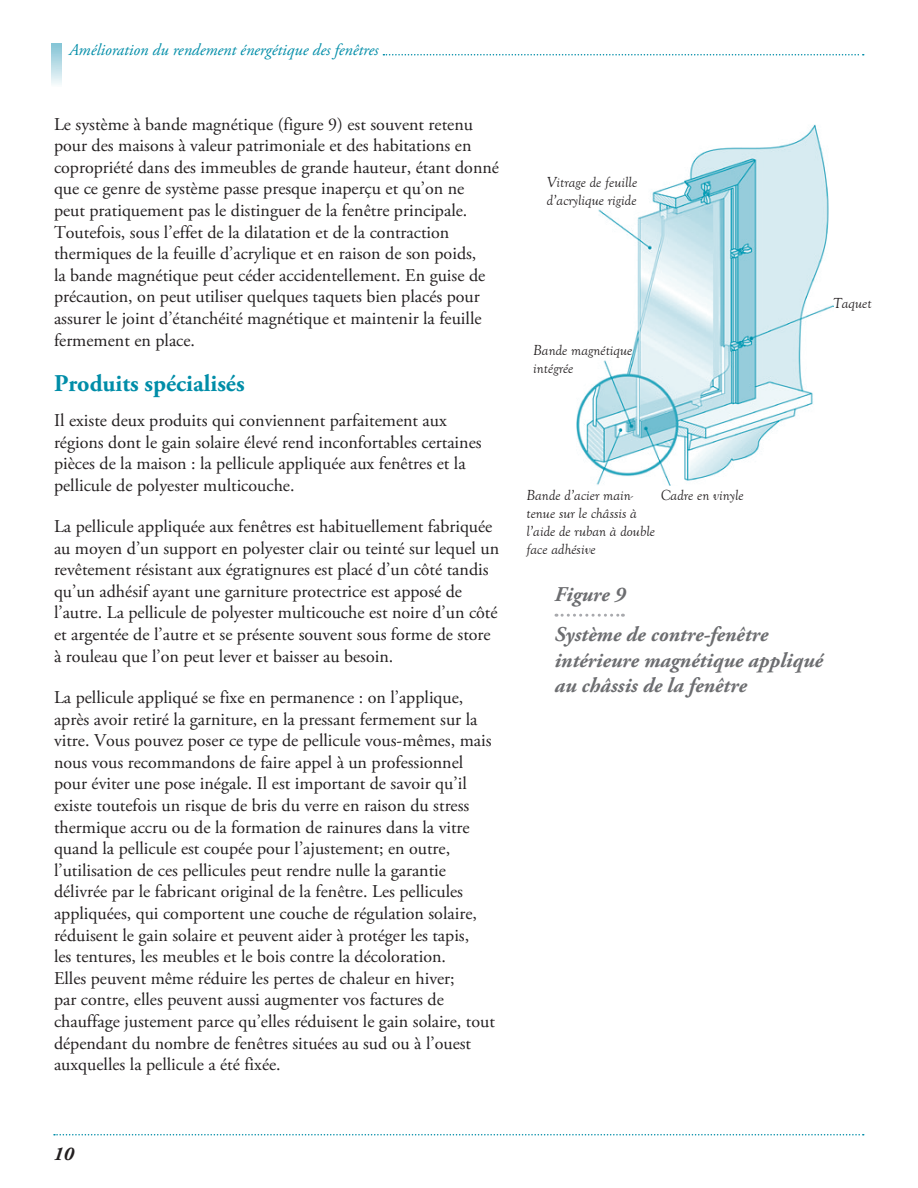
<style>
.page{position:relative;width:918px;height:1188px;background:#fff}
.page>*{position:absolute;margin:0;border:0;box-sizing:border-box;transform-origin:0 0}
.t1{font:700 24px "Adobe Garamond Pro";color:#008da8}
.Figure_Caption{font:italic 700 21px/40.5px "Adobe Garamond Pro";color:#6c6d70}
.t2{font:italic 700 19.5px "Adobe Garamond Pro";color:#231f20}
.t3{font:18px/21.6px "Adobe Garamond Pro";color:#231f20}
.t4{font:italic 16.5px "Adobe Garamond Pro";color:#008da8}
.t5{font:italic 15px/18px "Goudy Old Style T";color:#231f20}
</style>
<div class="page">
<svg style="left:54px;top:1134px;width:810px;height:2px"></svg>
<svg style="left:383px;top:54px;width:481px;height:2px"></svg>
<svg style="left:51px;top:43px;width:10px;height:42px"></svg>
<svg style="left:556px;top:614px;width:67px;height:3px"></svg>
<img style="left:577px;top:124px;width:257px;height:362px">
<p class="t4" style="left:69px;top:40px;width:311px">Amélioration du rendement énergétique des fenêtres</p>
<p class="t3" style="left:54px;top:114px;width:447px">Le système à bande magnétique (figure 9) est souvent retenu pour des maisons à valeur patrimoniale et des habitations en copropriété dans des immeubles de grande hauteur, étant donné que ce genre de système passe presque inaperçu et qu’on ne peut pratiquement pas le distinguer de la fenêtre principale.<br>Toutefois, sous l’effet de la dilatation et de la contraction thermiques de la feuille d’acrylique et en raison de son poids,<br>la bande magnétique peut céder accidentellement. En guise de précaution, on peut utiliser quelques taquets bien placés pour assurer le joint d’étanchéité magnétique et maintenir la feuille fermement en place.</p>
<h3 class="t1" style="left:54px;top:370px;width:192px">Produits spécialisés</h3>
<p class="t3" style="left:54px;top:410px;width:429px">Il existe deux produits qui conviennent parfaitement aux régions dont le gain solaire élevé rend inconfortables certaines pièces de la maison : la pellicule appliquée aux fenêtres et la pellicule de polyester multicouche.</p>
<p class="t3" style="left:54px;top:516px;width:447px">La pellicule appliquée aux fenêtres est habituellement fabriquée au moyen d’un support en polyester clair ou teinté sur lequel un revêtement résistant aux égratignures est placé d’un côté tandis qu’un adhésif ayant une garniture protectrice est apposé de l’autre. La pellicule de polyester multicouche est noire d’un côté et argentée de l’autre et se présente souvent sous forme de store à rouleau que l’on peut lever et baisser au besoin.</p>
<p class="t3" style="left:54px;top:687px;width:442px">La pellicule appliqué se fixe en permanence : on l’applique, après avoir retiré la garniture, en la pressant fermement sur la vitre. Vous pouvez poser ce type de pellicule vous-mêmes, mais nous vous recommandons de faire appel à un professionnel pour éviter une pose inégale. Il est important de savoir qu’il existe toutefois un risque de bris du verre en raison du stress thermique accru ou de la formation de rainures dans la vitre quand la pellicule est coupée pour l’ajustement; en outre, l’utilisation de ces pellicules peut rendre nulle la garantie délivrée par le fabricant original de la fenêtre. Les pellicules appliquées, qui comportent une couche de régulation solaire, réduisent le gain solaire et peuvent aider à protéger les tapis,<br>les tentures, les meubles et le bois contre la décoloration.<br>Elles peuvent même réduire les pertes de chaleur en hiver;<br>par contre, elles peuvent aussi augmenter vos factures de chauffage justement parce qu’elles réduisent le gain solaire, tout dépendant du nombre de fenêtres situées au sud ou à l’ouest auxquelles la pellicule a été fixée.</p>
<p class="t5" style="left:547px;top:173px;width:92px">Vitrage de feuille d’acrylique rigide</p>
<p class="t5" style="left:533px;top:342px;width:101px">Bande magnétique intégrée</p>
<p class="t5" style="left:833px;top:295px;width:40px">Taquet</p>
<p class="t5" style="left:526px;top:487px;width:130px">Bande d’acier main&shy;tenue sur le châssis à l’aide de ruban à double face adhésive</p>
<p class="t5" style="left:661px;top:487px;width:84px">Cadre en vinyle</p>
<p class="Figure_Caption" style="left:554px;top:574px;width:215px">Figure 9<br>Système de contre-fenêtre</p>
<p class="Figure_Caption" style="left:554px;top:648px;width:270px;line-height:25.5px">intérieure magnétique appliqué au châssis de la fenêtre</p>
<p class="t2" style="left:53px;top:1142px;width:22px">10</p>
</div>
